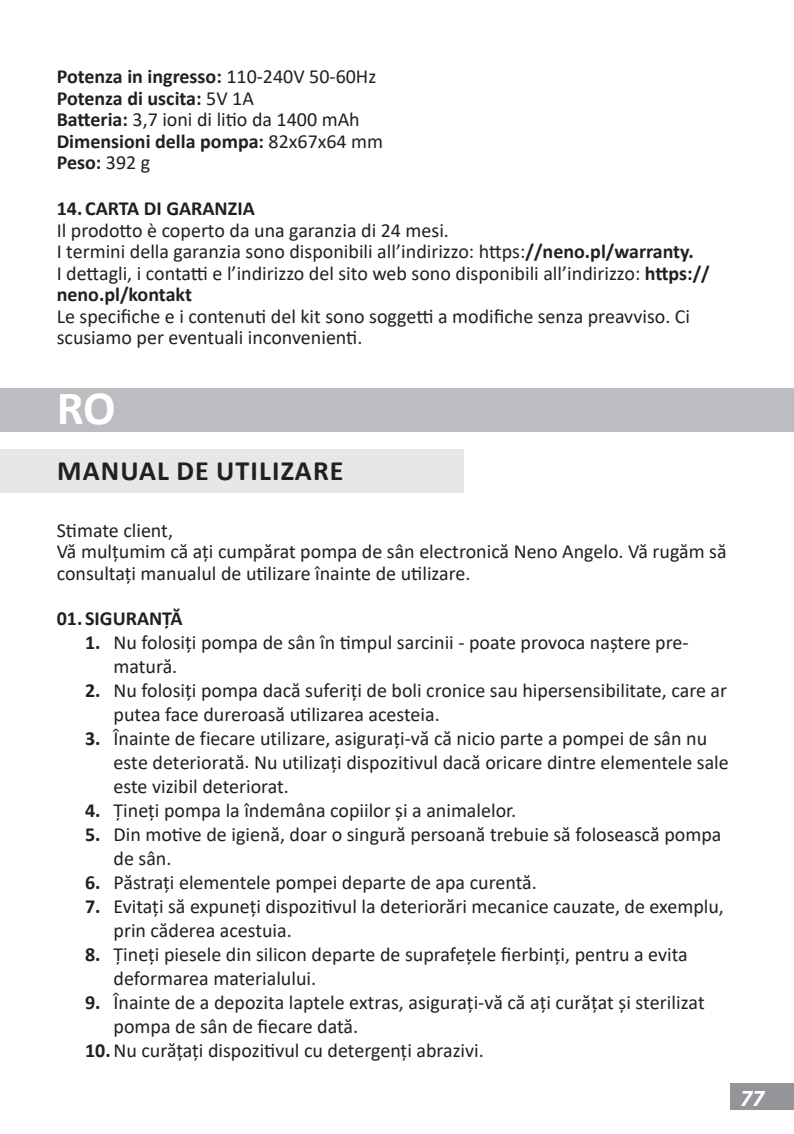
<style>
.page{position:relative;width:794px;height:1134px;background:#fff}
.page>*{position:absolute;margin:0;border:0;box-sizing:border-box;transform-origin:0 0}
.t1{font:700 48px "Calibri";color:#fff}
.Styl_akapitowy_1{font:700 28px "Calibri";letter-spacing:.04em;color:#231f20}
.t2{font:italic 700 24px "Calibri";color:#fff}
.t3{font:20px/24px "Calibri";color:#231f20}
.t4{font:700 20px "Calibri";color:#231f20}
.s1{font-weight:400}
.s2{font-weight:700}
</style>
<div class="page">
<div style="left:730px;top:1083px;width:64px;height:27px;background:#939598"></div>
<div style="left:0;top:450px;width:463px;height:43px;background:#e6e7e9"></div>
<div style="left:0;top:388px;width:794px;height:44px;background:#bcbdc0"></div>
<p class="t4" style="left:57px;top:62px;width:321px">Potenza in ingresso: <span class="s1">110-240V 50-60Hz</span></p>
<p class="t4" style="left:57px;top:84px;width:199px">Potenza di uscita: <span class="s1">5V 1A</span></p>
<p class="t3" style="left:57px;top:107px;width:305px"><span class="s2">Batteria:</span> 3,7 ioni di litio da 1400 mAh</p>
<p class="t4" style="left:57px;top:127px;width:328px">Dimensioni della pompa: <span class="s1">82x67x64 mm</span></p>
<p class="t4" style="left:57px;top:149px;width:95px">Peso: <span class="s1">392 g</span></p>
<p class="t4" style="left:57px;top:194px;width:200px">14. CARTA DI GARANZIA</p>
<p class="t3" style="left:57px;top:217px;width:394px">Il prodotto è coperto da una garanzia di 24 mesi.</p>
<p class="t3" style="left:57px;top:239px;width:638px">I termini della garanzia sono disponibili all’indirizzo: https:<span class="s2">//neno.pl/warranty.</span></p>
<p class="t3" style="left:57px;top:262px;width:654px;line-height:21.6px">I dettagli, i contatti e l’indirizzo del sito web sono disponibili all’indirizzo: <span class="s2">https:// neno.pl/kontakt</span></p>
<p class="t3" style="left:57px;top:305px;width:635px;line-height:21.6px">Le specifiche e i contenuti del kit sono soggetti a modifiche senza preavviso. Ci scusiamo per eventuali inconvenienti.</p>
<p class="t1" style="left:57px;top:374px;width:60px">RO</p>
<p class="Styl_akapitowy_1" style="left:57px;top:450px;width:288px">MANUAL DE UTILIZARE</p>
<p class="t3" style="left:57px;top:517px;width:118px">Stimate client,</p>
<p class="t3" style="left:57px;top:539px;width:671px">Vă mulțumim că ați cumpărat pompa de sân electronică Neno Angelo. Vă rugăm să</p>
<p class="t3" style="left:57px;top:561px;width:415px">consultați manualul de utilizare înainte de utilizare.</p>
<p class="t4" style="left:57px;top:605px;width:127px">01. SIGURANȚĂ</p>
<p class="t3" style="left:113px;top:630px;width:576px;text-indent:-28px"><span class="s2">1.</span> Nu folosiți pompa de sân în timpul sarcinii - poate provoca naștere pre&shy;matură.</p>
<p class="t3" style="left:113px;top:678px;width:615px;text-indent:-28px"><span class="s2">2.</span> Nu folosiți pompa dacă suferiți de boli cronice sau hipersensibilitate, care ar putea face dureroasă utilizarea acesteia.</p>
<p class="t3" style="left:113px;top:726px;width:617px;text-indent:-28px"><span class="s2">3.</span> Înainte de fiecare utilizare, asigurați-vă că nicio parte a pompei de sân nu este deteriorată. Nu utilizați dispozitivul dacă oricare dintre elementele sale este vizibil deteriorat.</p>
<p class="t3" style="left:85px;top:798px;width:433px"><span class="s2">4.</span> Țineți pompa la îndemâna copiilor și a animalelor.</p>
<p class="t3" style="left:113px;top:822px;width:609px;text-indent:-28px"><span class="s2">5.</span> Din motive de igienă, doar o singură persoană trebuie să folosească pompa de sân.</p>
<p class="t3" style="left:85px;top:870px;width:453px"><span class="s2">6.</span> Păstrați elementele pompei departe de apa curentă.</p>
<p class="t3" style="left:113px;top:894px;width:612px;text-indent:-28px"><span class="s2">7.</span> Evitați să expuneți dispozitivul la deteriorări mecanice cauzate, de exemplu, prin căderea acestuia.</p>
<p class="t3" style="left:113px;top:942px;width:576px;text-indent:-28px"><span class="s2">8.</span> Țineți piesele din silicon departe de suprafețele fierbinți, pentru a evita deformarea materialului.</p>
<p class="t3" style="left:113px;top:990px;width:593px;text-indent:-28px"><span class="s2">9.</span> Înainte de a depozita laptele extras, asigurați-vă că ați curățat și sterilizat pompa de sân de fiecare dată.</p>
<p class="t3" style="left:85px;top:1038px;width:400px"><span class="s2">10.</span>Nu curățați dispozitivul cu detergenți abrazivi.</p>
<p class="t2" style="left:740px;top:1081px;width:26px">77</p>
</div>
